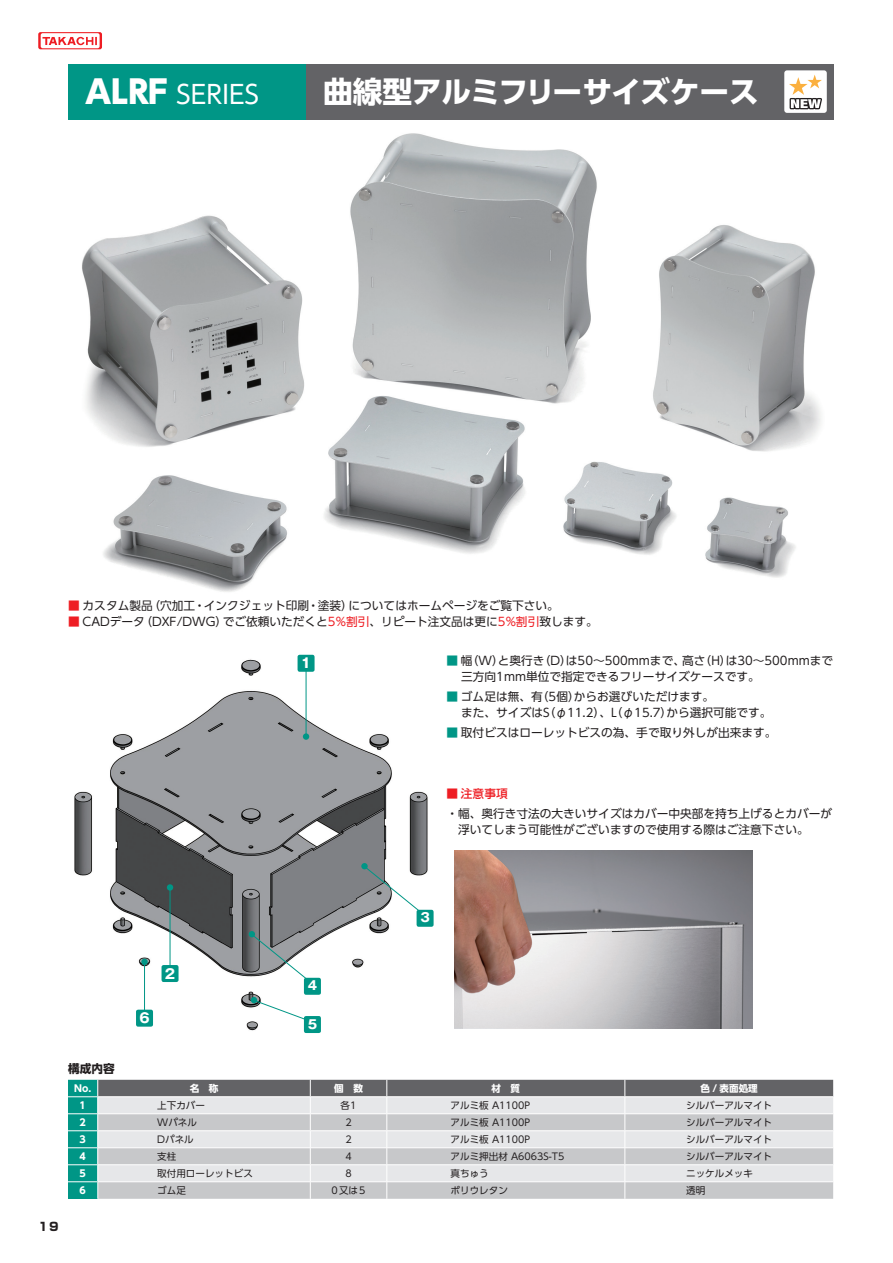
<style>
.page{position:relative;width:893px;height:1263px;background:#fff}
.page>*{position:absolute;margin:0;border:0;box-sizing:border-box;transform-origin:0 0}
.t1{font:29.7px "UD Shin Go Pr 6 N Bold 90 msp RKSJ H";letter-spacing:-.005em;color:#fff}
.t2{font:25.5px "UD Shin Go Pr 6 N Regular 90 msp RKSJ H";color:#fff}
.t3{font:13.5px "Gothic MB101 Pr 6 N Bold 90 msp RKSJ H";color:#fff}
.t4{font:12.45px "Gothic MB101 Pr 6 N Bold 90 msp RKSJ H";color:#fff}
.t5{font:11.7px/15.9px "UD Shin Go Pr 6 N Regular 90 msp RKSJ H";color:#231f20}
.t6{font:11.7px "UD Shin Go Pr 6 N Medium 90 msp RKSJ H";color:#ee1d23}
.t7{font:11.7px "UD Shin Go Pr 6 N Bold 90 msp RKSJ H";color:#231f20}
.t8{font:11.7px "Shin Go Pr 6 N Heavy 90 msp RKSJ H";color:#231f20}
.t9{font:9.6px "UD Shin Go Pr 6 N Regular 90 msp RKSJ H";color:#231f20}
.t10{font:9.6px "UD Shin Go Pr 6 N Bold 90 msp RKSJ H";color:#fff}
.s1{font-family:"UD Shin Go Pr 6 N Heavy 90 msp RKSJ H";font-size:31.95px}
.s2{color:#ee1d23}
.s3{color:#009686}
</style>
<div class="page">
<svg style="left:38px;top:32px;width:64px;height:17px"></svg>
<img style="left:82px;top:133px;width:739px;height:459px">
<div style="left:68px;top:64px;width:238px;height:55px;background:#009686"></div>
<div style="left:306px;top:64px;width:527px;height:55px;background:#636366"></div>
<svg style="left:68px;top:1080px;width:765px;height:119px;background:#c1c8c9"></svg>
<img style="left:455px;top:850px;width:297px;height:179px">
<img style="left:74px;top:659px;width:357px;height:374px">
<hr style="left:306px;top:661px;width:1px;height:76px;background:#009686">
<div style="left:303px;top:733px;width:6px;height:7px;background:#009686;border-radius:50%"></div>
<div style="left:298px;top:655px;width:17px;height:17px;background:#009686;border-radius:2px"></div>
<hr style="left:144px;top:962px;width:1px;height:54px;background:#009686">
<div style="left:141px;top:959px;width:7px;height:6px;background:#009686;border-radius:50%"></div>
<div style="left:136px;top:1010px;width:17px;height:17px;background:#009686;border-radius:2px"></div>
<hr style="left:170px;top:888px;width:1px;height:83px;background:#009686">
<div style="left:167px;top:884px;width:6px;height:7px;background:#009686;border-radius:50%"></div>
<div style="left:162px;top:965px;width:17px;height:17px;background:#009686;border-radius:2px"></div>
<svg style="left:363px;top:865px;width:63px;height:52px"></svg>
<div style="left:361px;top:863px;width:7px;height:6px;background:#009686;border-radius:50%"></div>
<div style="left:417px;top:910px;width:17px;height:17px;background:#009686;border-radius:2px"></div>
<svg style="left:249px;top:931px;width:64px;height:54px"></svg>
<div style="left:304px;top:978px;width:17px;height:17px;background:#009686;border-radius:2px"></div>
<svg style="left:251px;top:997px;width:62px;height:26px"></svg>
<div style="left:304px;top:1016px;width:17px;height:17px;background:#009686;border-radius:2px"></div>
<div style="left:784px;top:70px;width:43px;height:43px;background:#fff;border-radius:3px"></div>
<svg style="left:788px;top:75px;width:36px;height:70px"></svg>
<h2 class="t2" style="left:85px;top:85px;width:176px"><span class="s1">ALRF</span> SERIES</h2>
<h1 class="t1" style="left:323px;top:81px;width:437px">曲線型アルミフリーサイズケース</h1>
<p class="t5" style="left:68px;top:599px;width:492px"><span class="s2">■</span> カスタム製品（穴加工・インクジェット印刷・塗装）についてはホームページをご覧下さい。</p>
<p class="t5" style="left:68px;top:615px;width:531px"><span class="s2">■</span> CADデータ（DXF/DWG）でご依頼いただくと<span class="s2">5%割引</span>、リピート注文品は更に<span class="s2">5%割引</span>致します。</p>
<p class="t3" style="left:301px;top:658px;width:12px">1</p>
<p class="t5" style="left:461px;top:654px;width:373px;text-indent:-15px"><span class="s3">■</span> 幅（W）と奥行き（D）は50～500mmまで、高さ（H）は30～500mmまで三方向1mm単位で指定できるフリーサイズケースです。</p>
<p class="t5" style="left:461px;top:690px;width:312px;text-indent:-15px"><span class="s3">■</span> ゴム足は無、有（5個）からお選びいただけます。<br>また、サイズはS（φ11.2）、L（φ15.7）から選択可能です。</p>
<p class="t5" style="left:446px;top:727px;width:332px"><span class="s3">■</span> 取付ビスはローレットビスの為、手で取り外しが出来ます。</p>
<p class="t6" style="left:446px;top:789px;width:63px">■ 注意事項</p>
<p class="t5" style="left:458px;top:807px;width:376px;text-indent:-12px">・ 幅、奥行き寸法の大きいサイズはカバー中央部を持ち上げるとカバーが浮いてしまう可能性がございますので使用する際はご注意下さい。</p>
<p class="t4" style="left:420px;top:913px;width:11px">3</p>
<p class="t3" style="left:139px;top:1013px;width:12px">6</p>
<p class="t3" style="left:165px;top:969px;width:12px">2</p>
<p class="t4" style="left:308px;top:981px;width:11px">4</p>
<p class="t4" style="left:308px;top:1019px;width:11px">5</p>
<p class="t7" style="left:68px;top:1064px;width:48px">構成内容</p>
<p class="t10" style="left:74px;top:1085px;width:19px">No.</p>
<p class="t10" style="left:190px;top:1085px;width:30px">名　称</p>
<p class="t10" style="left:334px;top:1085px;width:30px">個　数</p>
<p class="t10" style="left:491px;top:1085px;width:30px">材　質</p>
<p class="t10" style="left:700px;top:1085px;width:59px">色 / 表面処理</p>
<p class="t10" style="left:80px;top:1102px;width:8px">1</p>
<p class="t9" style="left:157px;top:1102px;width:49px">上下カバー</p>
<p class="t9" style="left:341px;top:1102px;width:17px">各1</p>
<p class="t9" style="left:451px;top:1102px;width:81px">アルミ板 A1100P</p>
<p class="t9" style="left:686px;top:1102px;width:88px">シルバーアルマイト</p>
<p class="t10" style="left:80px;top:1119px;width:8px">2</p>
<p class="t9" style="left:157px;top:1119px;width:41px">Wパネル</p>
<p class="t9" style="left:345px;top:1119px;width:8px">2</p>
<p class="t9" style="left:451px;top:1119px;width:81px">アルミ板 A1100P</p>
<p class="t9" style="left:686px;top:1119px;width:88px">シルバーアルマイト</p>
<p class="t10" style="left:80px;top:1136px;width:8px">3</p>
<p class="t9" style="left:157px;top:1136px;width:38px">Dパネル</p>
<p class="t9" style="left:345px;top:1136px;width:8px">2</p>
<p class="t9" style="left:451px;top:1136px;width:81px">アルミ板 A1100P</p>
<p class="t9" style="left:686px;top:1136px;width:88px">シルバーアルマイト</p>
<p class="t10" style="left:80px;top:1153px;width:8px">4</p>
<p class="t9" style="left:157px;top:1153px;width:21px">支柱</p>
<p class="t9" style="left:345px;top:1153px;width:8px">4</p>
<p class="t9" style="left:451px;top:1153px;width:115px">アルミ押出材 A6063S-T5</p>
<p class="t9" style="left:686px;top:1153px;width:88px">シルバーアルマイト</p>
<p class="t10" style="left:80px;top:1170px;width:8px">5</p>
<p class="t9" style="left:157px;top:1170px;width:97px">取付用ローレットビス</p>
<p class="t9" style="left:345px;top:1170px;width:8px">8</p>
<p class="t9" style="left:451px;top:1170px;width:40px">真ちゅう</p>
<p class="t9" style="left:686px;top:1170px;width:88px">ニッケルメッキ　　</p>
<p class="t10" style="left:80px;top:1187px;width:8px">6</p>
<p class="t9" style="left:157px;top:1187px;width:30px">ゴム足</p>
<p class="t9" style="left:331px;top:1187px;width:36px">0又は5</p>
<p class="t9" style="left:451px;top:1187px;width:59px">ポリウレタン</p>
<p class="t8" style="left:38px;top:1222px;width:22px">19</p>
</div>
